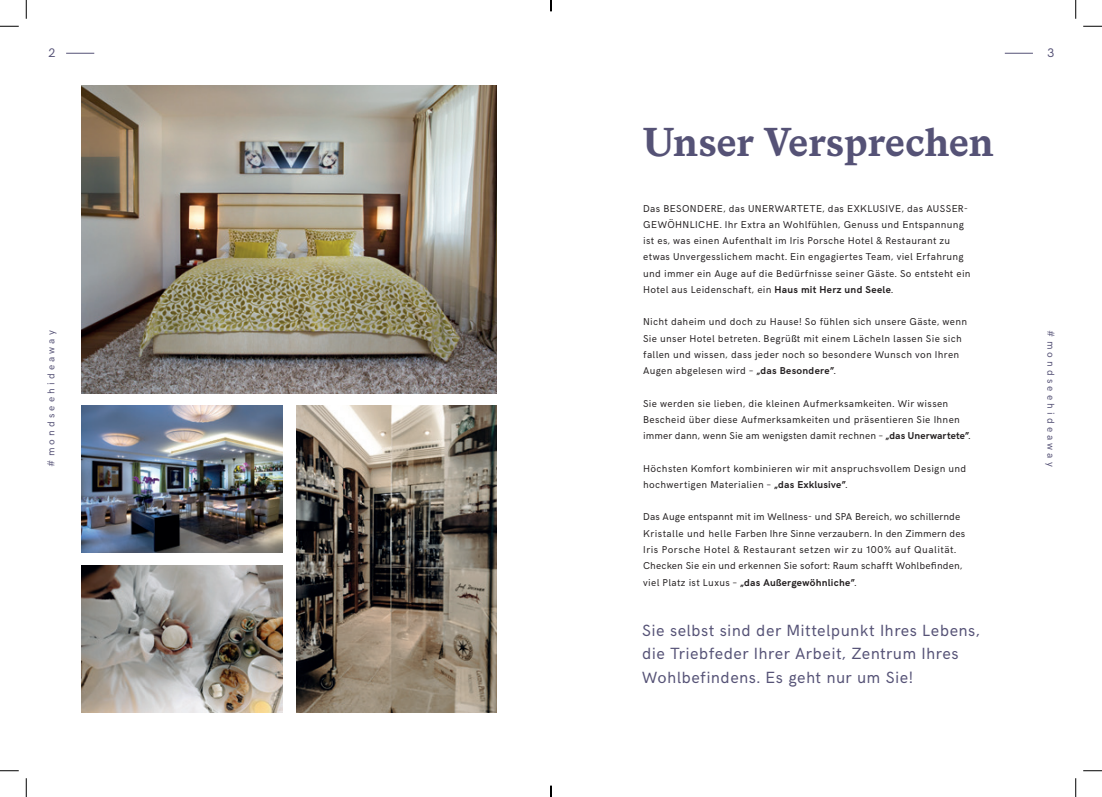
<style>
.page{position:relative;width:1102px;height:797px;background:#fff}
.page>*{position:absolute;margin:0;border:0;box-sizing:border-box;transform-origin:0 0}
.t1{font:700 37.5px "Messina Serif";letter-spacing:-.005em;color:#555276}
.t2{font:16.25px/23.8px "HK Grotesk";letter-spacing:.025em;color:#555276}
.t3{font:12.5px "HK Grotesk";color:#555276}
.t4{font:10px/16.2px "HK Grotesk";letter-spacing:.03em;color:#231f20}
.t5{font:10px "HK Grotesk";letter-spacing:.315em;color:#555276}
.s1{font-weight:700}
</style>
<div class="page">
<svg style="left:66px;top:53px;width:28px;height:1px"></svg>
<svg style="left:1004px;top:53px;width:28px;height:1px"></svg>
<img style="left:82px;top:86px;width:414px;height:307px">
<img style="left:82px;top:565px;width:200px;height:147px">
<img style="left:296px;top:405px;width:200px;height:307px">
<img style="left:82px;top:405px;width:200px;height:147px">
<svg style="left:0;top:25px;width:19px;height:2px"></svg>
<svg style="left:1083px;top:25px;width:18px;height:2px"></svg>
<svg style="left:0;top:770px;width:19px;height:1px"></svg>
<svg style="left:1083px;top:770px;width:18px;height:1px"></svg>
<svg style="left:25px;top:0;width:2px;height:19px"></svg>
<svg style="left:25px;top:778px;width:2px;height:19px"></svg>
<svg style="left:1075px;top:0;width:1px;height:19px"></svg>
<svg style="left:1075px;top:778px;width:1px;height:19px"></svg>
<svg style="left:550px;top:785px;width:1px;height:12px"></svg>
<p class="t3" style="left:48px;top:42px;width:8px">2</p>
<p class="t3" style="left:1047px;top:42px;width:8px">3</p>
<h1 class="t1" style="left:643px;top:115px;width:352px">Unser Versprechen</h1>
<p class="t4" style="left:643px;top:199px;width:329px">Das BESONDERE, das UNERWARTETE, das EXKLUSIVE, das AUSSER-GEWÖHNLICHE. Ihr Extra an Wohlfühlen, Genuss und Entspannung ist es, was einen Aufenthalt im Iris Porsche Hotel &amp; Restaurant zu etwas Unvergesslichem macht. Ein engagiertes Team, viel Erfahrung und immer ein Auge auf die Bedürfnisse seiner Gäste. So entsteht ein Hotel aus Leidenschaft, ein <span class="s1">Haus mit Herz und Seele</span>.</p>
<p class="t4" style="left:643px;top:313px;width:325px">Nicht daheim und doch zu Hause! So fühlen sich unsere Gäste, wenn Sie unser Hotel betreten. Begrüßt mit einem Lächeln lassen Sie sich fallen und wissen, dass jeder noch so besondere Wunsch von Ihren Augen abgelesen wird – <span class="s1">„das Besondere”</span>.</p>
<p class="t4" style="left:643px;top:394px;width:329px">Sie werden sie lieben, die kleinen Aufmerksamkeiten. Wir wissen<br>Bescheid über diese Aufmerksamkeiten und präsentieren Sie Ihnen immer dann, wenn Sie am wenigsten damit rechnen – <span class="s1">„das Unerwartete”</span>.</p>
<p class="t4" style="left:643px;top:459px;width:324px">Höchsten Komfort kombinieren wir mit anspruchsvollem Design und hochwertigen Materialien – <span class="s1">„das Exklusive”</span>.</p>
<p class="t4" style="left:643px;top:508px;width:323px">Das Auge entspannt mit im Wellness- und SPA Bereich, wo schillernde Kristalle und helle Farben Ihre Sinne verzaubern. In den Zimmern des Iris Porsche Hotel &amp; Restaurant setzen wir zu 100% auf Qualität.<br>Checken Sie ein und erkennen Sie sofort: Raum schafft Wohlbefinden, viel Platz ist Luxus – <span class="s1">„das Außergewöhnliche”</span>.</p>
<h2 class="t2" style="left:642px;top:616px;width:339px">Sie selbst sind der Mittelpunkt Ihres Lebens, die Triebfeder Ihrer Arbeit, Zentrum Ihres<br>Wohlbefindens. Es geht nur um Sie!</h2>
<p class="t5" style="left:43px;top:466px;width:137px;rotate:-90deg">#mondseehideaway</p>
<p class="t5" style="left:1059px;top:330px;width:137px;rotate:90deg">#mondseehideaway</p>
</div>
